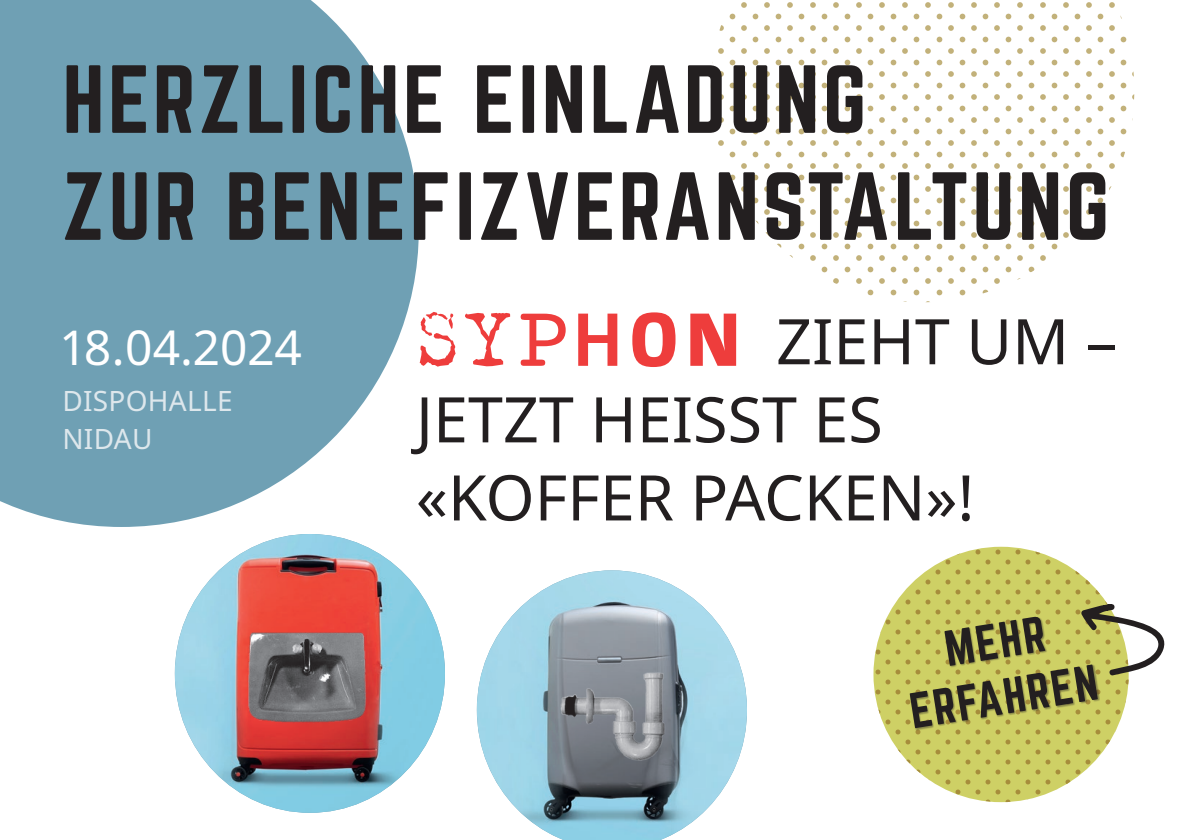
<style>
.page{position:relative;width:1191px;height:840px;background:#fff}
.page>*{position:absolute;margin:0;border:0;box-sizing:border-box;transform-origin:0 0}
.t1{font:84.4px "Norwester";letter-spacing:.04em;color:#231f20}
.t2{font:62.8px/78px "Noto Sans";color:#231f20}
.t3{font:48px "Noto Sans";color:#fff}
.t4{font:44px "Norwester";color:#231f20}
.t5{font:28px "Noto Sans";letter-spacing:.01em;color:#dde7ec}
</style>
<div class="page">
<svg style="left:711px;top:2px;width:423px;height:300px"></svg>
<svg style="left:873px;top:546px;width:255px;height:255px;background:#cac962"></svg>
<svg style="left:0;top:0;width:419px;height:526px;background:#80abbd"></svg>
<img style="left:175px;top:534px;width:270px;height:278px">
<img style="left:477px;top:570px;width:270px;height:269px">
<div style="left:910px;top:616px;width:190px;height:114px;background:#231f20;opacity:.4"></div>
<svg style="left:1080px;top:603px;width:85px;height:72px"></svg>
<svg style="left:420px;top:312px;width:35px;height:54px"></svg>
<svg style="left:465px;top:313px;width:45px;height:53px"></svg>
<svg style="left:520px;top:313px;width:45px;height:52px"></svg>
<svg style="left:578px;top:313px;width:39px;height:52px"></svg>
<svg style="left:632px;top:312px;width:43px;height:55px"></svg>
<svg style="left:690px;top:313px;width:46px;height:52px"></svg>
<img style="left:241px;top:613px;width:135px;height:122px">
<img style="left:557px;top:662px;width:114px;height:101px">
<p class="t1" style="left:62px;top:59px;width:805px">HERZLICHE EINLADUNG</p>
<p class="t1" style="left:62px;top:166px;width:1048px">ZUR BENEFIZVERANSTALTUNG</p>
<p class="t3" style="left:62px;top:313px;width:241px">18.04.2024</p>
<p class="t5" style="left:62px;top:381px;width:172px">DISPOHALLE</p>
<p class="t5" style="left:62px;top:419px;width:92px">NIDAU</p>
<p class="t2" style="left:416px;top:304px;width:702px;text-indent:360px">ZIEHT UM –<br>JETZT HEISST ES «KOFFER PACKEN»!</p>
<p class="t4" style="left:941px;top:628px;width:103px;rotate:-9deg">MEHR</p>
<p class="t4" style="left:907px;top:690px;width:191px;rotate:-9deg">ERFAHREN</p>
</div>
